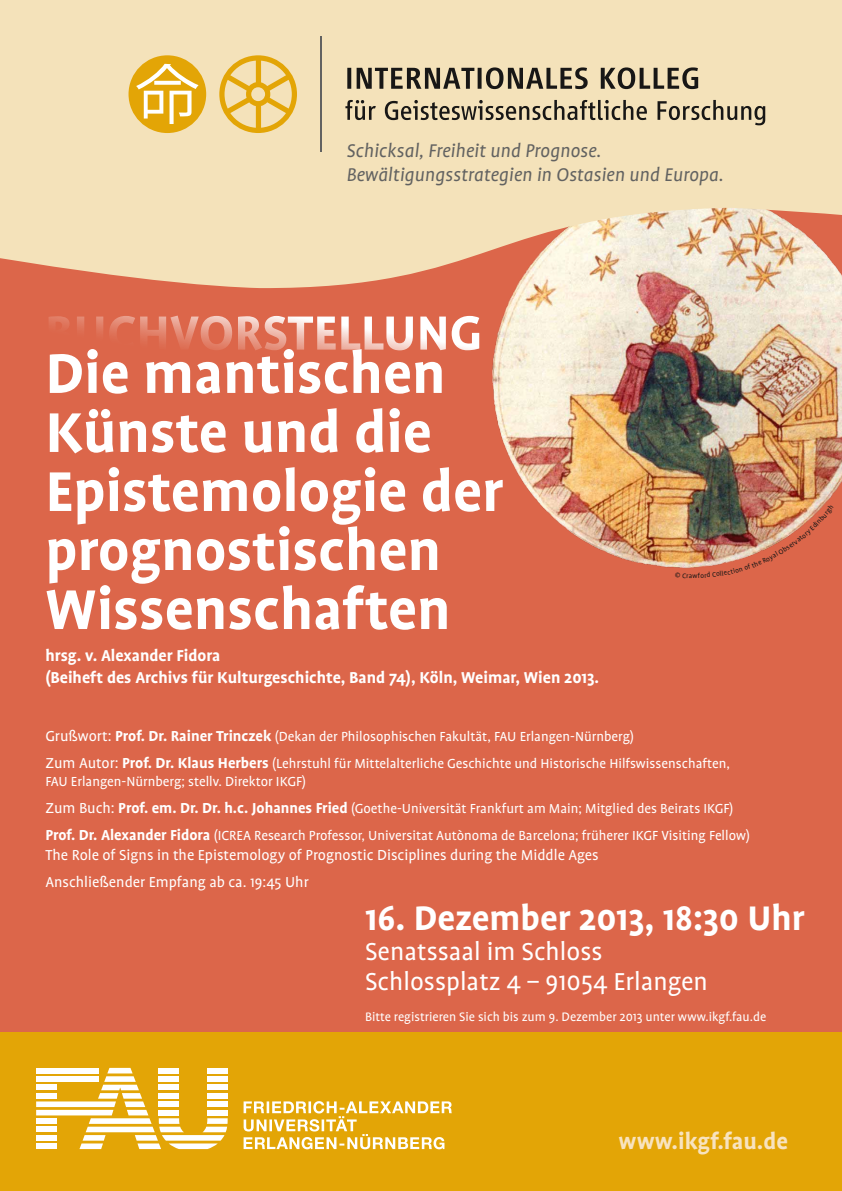
<style>
.page{position:relative;width:842px;height:1191px;background:#fff}
.page>*{position:absolute;margin:0;border:0;box-sizing:border-box;transform-origin:0 0}
.t1{font:700 64px "Profile";color:#fff}
.t2{font:700 54.9px "Profile";color:#fff}
.t3{font:700 39px "Profile";color:#fff}
.t4{font:28px "Profile";color:#fff}
.t5{font:700 25.6px "Profile";color:#f8e3bf}
.t6{font:italic 21px "Profile";color:#626261}
.t7{font:700 18px "Profile";color:#fff}
.t8{font:16.5px "Profile";color:#fff}
.t9{font:15px "Profile";color:#fff}
.t10{font:14px "Profile";color:#fff}
.Copy_1{font:7.6px "Profile";color:#181716}
.s1{font-size:16.5px}
.s2{font-weight:700;font-size:16.5px}
</style>
<div class="page">
<div style="left:0;top:202px;width:842px;height:846px;background:#dc664a"></div>
<img style="left:492px;top:289px;width:350px;height:279px">
<svg style="left:0;top:0;width:842px;height:289px;background:#f2dbb5"></svg>
<div style="left:0;top:1032px;width:842px;height:159px;background:#e3a506"></div>
<svg style="left:345px;top:100px;width:420px;height:25px;background:#beb092"></svg>
<svg style="left:347px;top:67px;width:351px;height:22px;background:#988d75"></svg>
<hr style="left:320px;top:37px;width:1px;height:115px;background:#626261">
<div style="left:129px;top:55px;width:77px;height:78px;background:#e3a506;border-radius:50%"></div>
<svg style="left:136px;top:64px;width:63px;height:60px"></svg>
<svg style="left:219px;top:55px;width:78px;height:78px;background:#edcc79"></svg>
<svg style="left:244px;top:1101px;width:208px;height:48px"></svg>
<svg style="left:36px;top:1067px;width:192px;height:82px"></svg>
<img style="left:698px;top:504px;width:136px;height:64px">
<p class="t6" style="left:346px;top:139px;width:256px">Schicksal, Freiheit und Prognose.</p>
<p class="t6" style="left:346px;top:164px;width:379px">Bewältigungsstrategien in Ostasien und Europa.</p>
<h2 class="t2" style="left:45px;top:303px;width:439px">BUCHVORSTELLUNG</h2>
<p class="t1" style="left:45px;top:339px;width:402px">Die mantischen</p>
<p class="t1" style="left:45px;top:398px;width:388px">Künste und die</p>
<p class="t1" style="left:45px;top:457px;width:459px">Epistemologie der</p>
<p class="t1" style="left:45px;top:516px;width:397px">prognostischen</p>
<p class="t1" style="left:45px;top:575px;width:407px">Wissenschaften</p>
<p class="t7" style="left:45px;top:646px;width:177px">hrsg. v. Alexander Fidora</p>
<p class="t7" style="left:45px;top:668px;width:555px">(Beiheft des Archivs für Kulturgeschichte, Band 74), Köln, Weimar, Wien 2013.</p>
<p class="Copy_1" style="left:692px;top:572px;width:7px">w</p>
<p class="t9" style="left:45px;top:728px;width:590px"><span class="s1">Grußwort:</span> <span class="s2">Prof. Dr. Rainer Trinczek</span> (Dekan der Philosophischen Fakultät, FAU Erlangen-Nürnberg)</p>
<p class="t9" style="left:45px;top:755px;width:686px"><span class="s1">Zum Autor:</span> <span class="s2">Prof. Dr. Klaus Herbers</span> (Lehrstuhl für Mittelalterliche Geschichte und Historische Hilfswissenschaften,</p>
<p class="t9" style="left:45px;top:773px;width:262px">FAU Erlangen-Nürnberg; stellv. Direktor IKGF)</p>
<p class="t9" style="left:45px;top:800px;width:690px"><span class="s1">Zum Buch:</span> <span class="s2">Prof. em. Dr. Dr. h.c. Johannes Fried</span> (Goethe-Universität Frankfurt am Main; Mitglied des Beirats IKGF)</p>
<p class="t9" style="left:45px;top:827px;width:706px"><span class="s2">Prof. Dr. Alexander Fidora</span> (ICREA Research Professor, Universitat Autònoma de Barcelona; früherer IKGF Visiting Fellow)</p>
<p class="t8" style="left:45px;top:846px;width:555px">The Role of Signs in the Epistemology of Prognostic Disciplines during the Middle Ages</p>
<p class="t8" style="left:45px;top:873px;width:265px">Anschließender Empfang ab ca. 19:45 Uhr</p>
<p class="t3" style="left:365px;top:897px;width:441px">16. Dezember 2013, 18:30 Uhr</p>
<p class="t4" style="left:365px;top:937px;width:239px">Senatssaal im Schloss</p>
<p class="t4" style="left:365px;top:967px;width:344px">Schlossplatz 4 – 91054 Erlangen</p>
<p class="t10" style="left:365px;top:1009px;width:403px">Bitte registrieren Sie sich bis zum 9. Dezember 2013 unter www.ikgf.fau.de</p>
<p class="t5" style="left:619px;top:1127px;width:171px">www.ikgf.fau.de</p>
</div>
